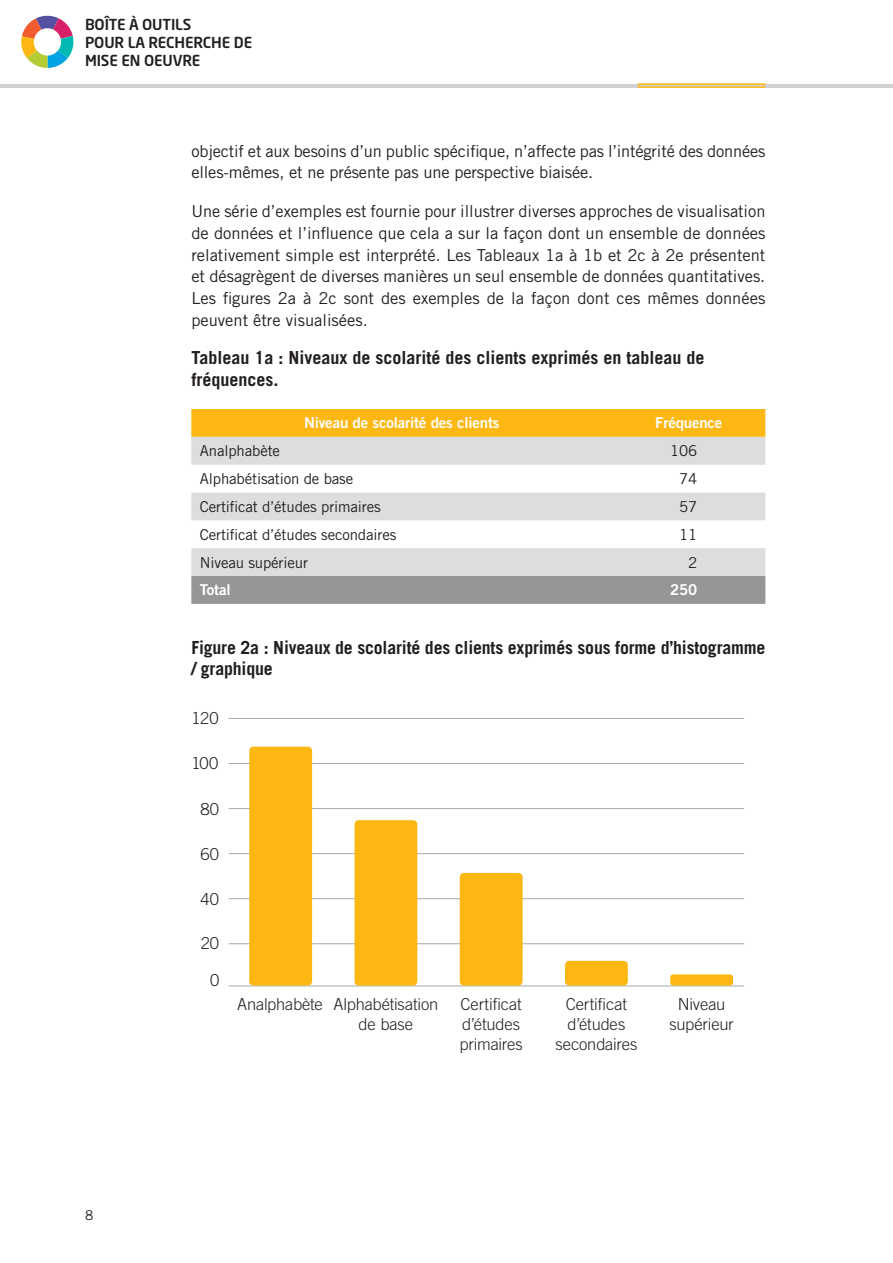
<style>
.page{position:relative;width:893px;height:1263px;background:#fff}
.page>*{position:absolute;margin:0;border:0;box-sizing:border-box;transform-origin:0 0}
.t1{font:700 18px/21.6px "Trade Gothic LT Std";letter-spacing:-.01em;color:#231f20}
.t2{font:16.5px/21.8px "Trade Gothic LT Std";letter-spacing:-.01em;color:#231f20}
.t3{font:300 16.5px/19.8px "Trade Gothic LT Std";letter-spacing:-.01em;color:#231f20}
.t4{font:15px "Trade Gothic LT Std";letter-spacing:-.01em;color:#231f20}
.t5{font:15px "Trade Gothic LT Std Bd 2";letter-spacing:-.01em;color:#fff}
.t6{font:500 15px/18.5px "Neo Sans Std";letter-spacing:-.01em;color:#231f20}
.t7{font:13.5px "Trade Gothic LT Std";color:#231f20}
</style>
<div class="page">
<div style="left:191px;top:409px;width:574px;height:28px;background:#fdb713"></div>
<svg style="left:191px;top:437px;width:574px;height:139px;fill:#dcddde"></svg>
<div style="left:191px;top:576px;width:574px;height:28px;background:#949698"></div>
<hr style="left:229px;top:718px;width:515px;height:1px;background:#a7a9ac">
<hr style="left:229px;top:763px;width:515px;height:1px;background:#a7a9ac">
<hr style="left:229px;top:808px;width:515px;height:1px;background:#a7a9ac">
<hr style="left:229px;top:853px;width:515px;height:1px;background:#a7a9ac">
<hr style="left:229px;top:898px;width:515px;height:1px;background:#a7a9ac">
<hr style="left:229px;top:943px;width:515px;height:1px;background:#a7a9ac">
<hr style="left:229px;top:985px;width:515px;height:1px;background:#a7a9ac">
<div style="left:249px;top:746px;width:63px;height:239px;background:#fdb713;border-radius:4px"></div>
<div style="left:354px;top:820px;width:63px;height:165px;background:#fdb713;border-radius:4px"></div>
<div style="left:460px;top:873px;width:63px;height:112px;background:#fdb713;border-radius:4px"></div>
<div style="left:565px;top:961px;width:63px;height:24px;background:#fdb713;border-radius:4px"></div>
<div style="left:670px;top:974px;width:63px;height:11px;background:#fdb713;border-radius:3px"></div>
<hr style="left:0;top:84px;width:128px;height:3px;background:#d0d2d2">
<hr style="left:255px;top:84px;width:128px;height:3px;background:#d0d2d2">
<svg style="left:637px;top:83px;width:129px;height:5px"></svg>
<hr style="left:510px;top:84px;width:128px;height:3px;background:#d0d2d2">
<hr style="left:383px;top:84px;width:127px;height:3px;background:#d0d2d2">
<hr style="left:765px;top:84px;width:128px;height:3px;background:#d0d2d2">
<hr style="left:128px;top:84px;width:127px;height:3px;background:#d0d2d2">
<svg style="left:21px;top:16px;width:52px;height:52px"></svg>
<div style="left:34px;top:28px;width:27px;height:28px;background:#fff;border-radius:50%"></div>
<p class="t6" style="left:85px;top:14px;width:169px">BOÎTE À OUTILS<br>POUR LA RECHERCHE DE<br>MISE EN OEUVRE</p>
<p class="t2" style="left:191px;top:140px;width:576px">objectif et aux besoins d’un public spécifique, n’affecte pas l’intégrité des données elles-mêmes, et ne présente pas une perspective biaisée.</p>
<p class="t2" style="left:191px;top:200px;width:576px;text-align:justify">Une série d’exemples est fournie pour illustrer diverses approches de visualisation de données et l’influence que cela a sur la façon dont un ensemble de données relativement simple est interprété. Les Tableaux 1a à 1b et 2c à 2e présentent et désagrègent de diverses manières un seul ensemble de données quantitatives.<br>Les figures 2a à 2c sont des exemples de la façon dont ces mêmes données peuvent être visualisées.</p>
<p class="t1" style="left:191px;top:347px;width:515px">Tableau 1a : Niveaux de scolarité des clients exprimés en tableau de fréquences.</p>
<p class="t5" style="left:304px;top:414px;width:197px">Niveau de scolarité des clients</p>
<p class="t5" style="left:655px;top:414px;width:69px">Fréquence</p>
<p class="t4" style="left:200px;top:442px;width:82px">Analphabète</p>
<p class="t4" style="left:670px;top:442px;width:29px">106</p>
<p class="t4" style="left:200px;top:470px;width:155px">Alphabétisation de base</p>
<p class="t4" style="left:679px;top:470px;width:20px">74</p>
<p class="t4" style="left:200px;top:497px;width:182px">Certificat d’études primaires</p>
<p class="t4" style="left:679px;top:497px;width:20px">57</p>
<p class="t4" style="left:200px;top:525px;width:198px">Certificat d’études secondaires</p>
<p class="t4" style="left:679px;top:525px;width:20px">11</p>
<p class="t4" style="left:200px;top:553px;width:110px">Niveau supérieur</p>
<p class="t4" style="left:688px;top:553px;width:11px">2</p>
<p class="t5" style="left:200px;top:581px;width:32px">Total</p>
<p class="t5" style="left:670px;top:581px;width:29px">250</p>
<p class="t1" style="left:191px;top:636px;width:576px">Figure 2a : Niveaux de scolarité des clients exprimés sous forme d’histogramme / graphique</p>
<p class="t7" style="left:85px;top:1207px;width:10px">8</p>
<p class="t3" style="left:191px;top:708px;width:29px">120</p>
<p class="t3" style="left:191px;top:753px;width:29px">100</p>
<p class="t3" style="left:200px;top:799px;width:20px">80</p>
<p class="t3" style="left:200px;top:844px;width:20px">60</p>
<p class="t3" style="left:200px;top:889px;width:20px">40</p>
<p class="t3" style="left:201px;top:933px;width:20px">20</p>
<p class="t3" style="left:210px;top:970px;width:11px">0</p>
<p class="t3" style="left:359px;top:994px;width:81px;text-indent:-121px">Analphabète Alphabétisation de base</p>
<p class="t3" style="left:459px;top:994px;width:65px">Certificat d’études primaires</p>
<p class="t3" style="left:555px;top:994px;width:83px;text-align:center">Certificat d’études secondaires</p>
<p class="t3" style="left:669px;top:994px;width:66px;text-align:center">Niveau supérieur</p>
</div>
